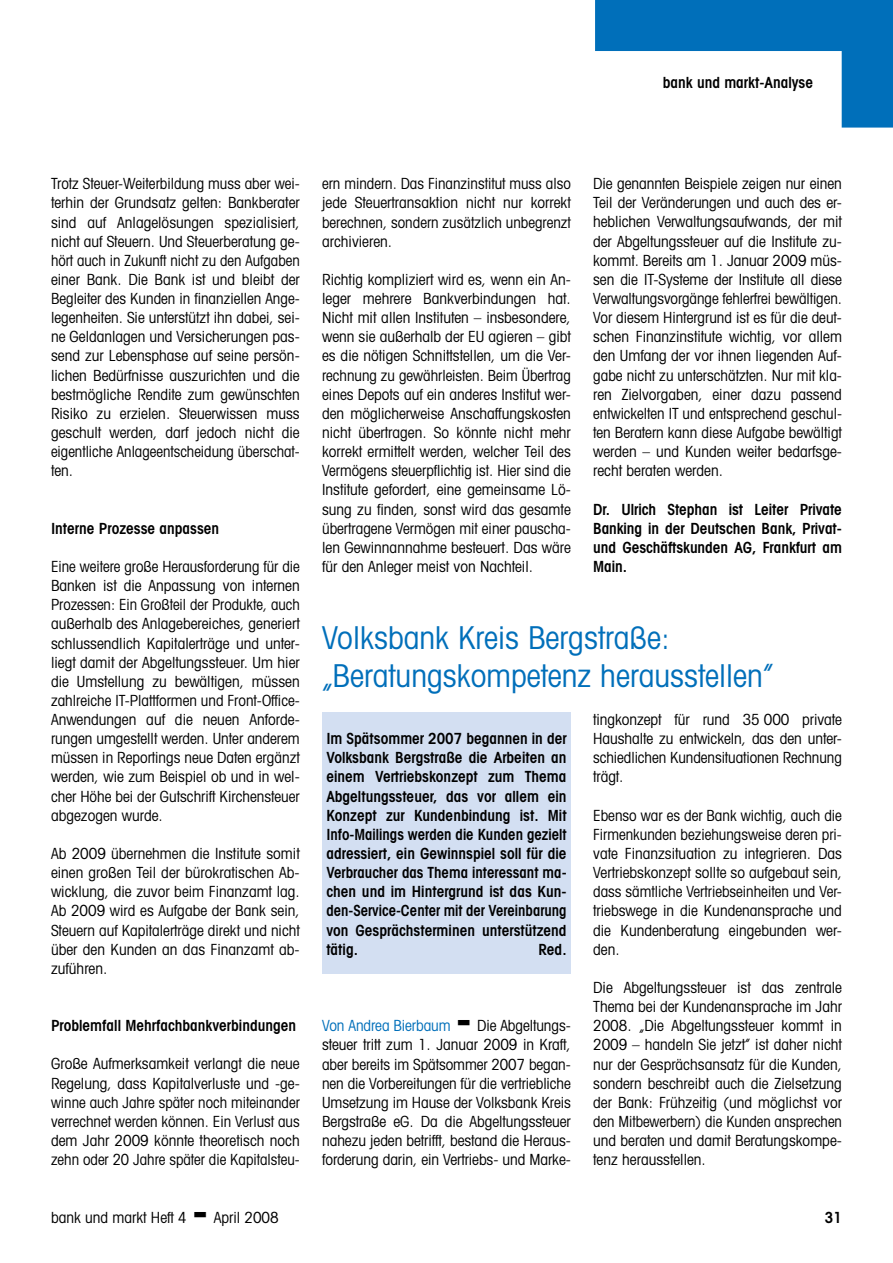
<style>
.page{position:relative;width:893px;height:1263px;background:#fff}
.page>*{position:absolute;margin:0;border:0;box-sizing:border-box;transform-origin:0 0}
.t1{font:condensed 31.5px/38.2px "Avant Garde";color:#006fba}
.t2{font:condensed 15.3px/19.2px "Avant Garde";color:#000;text-align:justify}
.t3{font:600 condensed 15.3px/19.2px "Avant Garde";color:#000;text-align:justify}
.t4{font:condensed 15.3px "Avant Garde";letter-spacing:-.005em;color:#006fba}
</style>
<div class="page">
<svg style="left:595px;top:0;width:298px;height:128px"></svg>
<div style="left:322px;top:713px;width:249px;height:261px;background:#d3dff2"></div>
<p class="t3" style="left:663px;top:73px;width:152px">bank und markt-Analyse</p>
<p class="t2" style="left:51px;top:174px;width:250px">Trotz Steuer-Weiterbildung muss aber wei&shy;terhin der Grundsatz gelten: Bankberater sind auf Anlagelösungen spezialisiert, nicht auf Steuern. Und Steuerberatung ge&shy;hört auch in Zukunft nicht zu den Aufgaben einer Bank. Die Bank ist und bleibt der Begleiter des Kunden in finanziellen Ange&shy;legenheiten. Sie unterstützt ihn dabei, sei&shy;ne Geldanlagen und Versicherungen pas&shy;send zur Lebensphase auf seine persön&shy;lichen Bedürfnisse auszurichten und die bestmögliche Rendite zum gewünschten Risiko zu erzielen. Steuerwissen muss geschult werden, darf jedoch nicht die eigentliche Anlageentscheidung überschat&shy;ten.</p>
<p class="t3" style="left:51px;top:518px;width:170px">Interne Prozesse anpassen</p>
<p class="t2" style="left:51px;top:556px;width:250px">Eine weitere große Herausforderung für die Banken ist die Anpassung von internen Prozessen: Ein Großteil der Produkte, auch außerhalb des Anlagebereiches, generiert schlussendlich Kapitalerträge und unter&shy;liegt damit der Abgeltungssteuer. Um hier die Umstellung zu bewältigen, müssen zahlreiche IT-Plattformen und Front-Office-Anwendungen auf die neuen Anforde&shy;rungen umgestellt werden. Unter anderem müssen in Reportings neue Daten ergänzt werden, wie zum Beispiel ob und in wel&shy;cher Höhe bei der Gutschrift Kirchensteuer abgezogen wurde.</p>
<p class="t2" style="left:51px;top:843px;width:250px">Ab 2009 übernehmen die Institute somit einen großen Teil der bürokratischen Ab&shy;wicklung, die zuvor beim Finanzamt lag.<br>Ab 2009 wird es Aufgabe der Bank sein, Steuern auf Kapitalerträge direkt und nicht über den Kunden an das Finanzamt ab&shy;zuführen.</p>
<p class="t3" style="left:51px;top:1016px;width:247px">Problemfall Mehrfachbankverbindungen</p>
<p class="t2" style="left:51px;top:1054px;width:250px">Große Aufmerksamkeit verlangt die neue Regelung, dass Kapitalverluste und -ge&shy;winne auch Jahre später noch miteinander verrechnet werden können. Ein Verlust aus dem Jahr 2009 könnte theoretisch noch zehn oder 20 Jahre später die Kapitalsteu-</p>
<p class="t2" style="left:322px;top:174px;width:250px">ern mindern. Das Finanzinstitut muss also jede Steuertransaktion nicht nur korrekt berechnen, sondern zusätzlich unbegrenzt archivieren.</p>
<p class="t2" style="left:322px;top:269px;width:250px">Richtig kompliziert wird es, wenn ein An&shy;leger mehrere Bankverbindungen hat.<br>Nicht mit allen Instituten – insbesondere, wenn sie außerhalb der EU agieren – gibt es die nötigen Schnittstellen, um die Ver&shy;rechnung zu gewährleisten. Beim Übertrag eines Depots auf ein anderes Institut wer&shy;den möglicherweise Anschaffungskosten nicht übertragen. So könnte nicht mehr korrekt ermittelt werden, welcher Teil des Vermögens steuerpflichtig ist. Hier sind die Institute gefordert, eine gemeinsame Lö&shy;sung zu finden, sonst wird das gesamte übertragene Vermögen mit einer pauscha&shy;len Gewinnannahme besteuert. Das wäre für den Anleger meist von Nachteil.</p>
<p class="t2" style="left:593px;top:174px;width:250px">Die genannten Beispiele zeigen nur einen Teil der Veränderungen und auch des er&shy;heblichen Verwaltungsaufwands, der mit der Abgeltungssteuer auf die Institute zu&shy;kommt. Bereits am 1. Januar 2009 müs&shy;sen die IT-Systeme der Institute all diese Verwaltungsvorgänge fehlerfrei bewältigen.<br>Vor diesem Hintergrund ist es für die deut&shy;schen Finanzinstitute wichtig, vor allem den Umfang der vor ihnen liegenden Auf&shy;gabe nicht zu unterschätzten. Nur mit kla&shy;ren Zielvorgaben, einer dazu passend entwickelten IT und entsprechend geschul&shy;ten Beratern kann diese Aufgabe bewältigt werden – und Kunden weiter bedarfsge&shy;recht beraten werden.</p>
<p class="t3" style="left:593px;top:499px;width:250px">Dr. Ulrich Stephan ist Leiter Private Banking in der Deutschen Bank, Privat&shy;und Geschäftskunden AG, Frankfurt am Main.</p>
<h1 class="t1" style="left:322px;top:617px;width:453px">Volksbank Kreis Bergstraße: „Beratungskompetenz herausstellen”</h1>
<p class="t3" style="left:326px;top:729px;width:242px">Im Spätsommer 2007 begannen in der Volksbank Bergstraße die Arbeiten an einem Vertriebskonzept zum Thema Abgeltungssteuer, das vor allem ein Konzept zur Kundenbindung ist. Mit Info-Mailings werden die Kunden gezielt adressiert, ein Gewinnspiel soll für die Verbraucher das Thema interessant ma&shy;chen und im Hintergrund ist das Kun&shy;den-Service-Center mit der Vereinbarung von Gesprächsterminen unterstützend tätig.</p>
<p class="t3" style="left:538px;top:939px;width:30px">Red.</p>
<p class="t4" style="left:322px;top:1016px;width:130px">Von Andrea Bierbaum</p>
<p class="t2" style="left:322px;top:1016px;width:250px;text-indent:155px">Die Abgeltungs&shy;steuer tritt zum 1. Januar 2009 in Kraft, aber bereits im Spätsommer 2007 began&shy;nen die Vorbereitungen für die vertriebliche Umsetzung im Hause der Volksbank Kreis Bergstraße eG. Da die Abgeltungssteuer nahezu jeden betrifft, bestand die Heraus&shy;forderung darin, ein Vertriebs- und Marke-</p>
<p class="t2" style="left:593px;top:710px;width:250px">tingkonzept für rund 35 000 private Haushalte zu entwickeln, das den unter&shy;schiedlichen Kundensituationen Rechnung trägt.</p>
<p class="t2" style="left:593px;top:805px;width:250px">Ebenso war es der Bank wichtig, auch die Firmenkunden beziehungsweise deren pri&shy;vate Finanzsituation zu integrieren. Das Vertriebskonzept sollte so aufgebaut sein, dass sämtliche Vertriebseinheiten und Ver&shy;triebswege in die Kundenansprache und die Kundenberatung eingebunden wer&shy;den.</p>
<p class="t2" style="left:593px;top:977px;width:250px">Die Abgeltungssteuer ist das zentrale Thema bei der Kundenansprache im Jahr 2008. „Die Abgeltungssteuer kommt in 2009 – handeln Sie jetzt” ist daher nicht nur der Gesprächsansatz für die Kunden, sondern beschreibt auch die Zielsetzung der Bank: Frühzeitig (und möglichst vor den Mitbewerbern) die Kunden ansprechen und beraten und damit Beratungskompe&shy;tenz herausstellen.</p>
<p class="t2" style="left:51px;top:1207px;width:137px">bank und markt Heft 4</p>
<p class="t2" style="left:214px;top:1207px;width:66px">April 2008</p>
<p class="t3" style="left:825px;top:1207px;width:19px">31</p>
</div>
